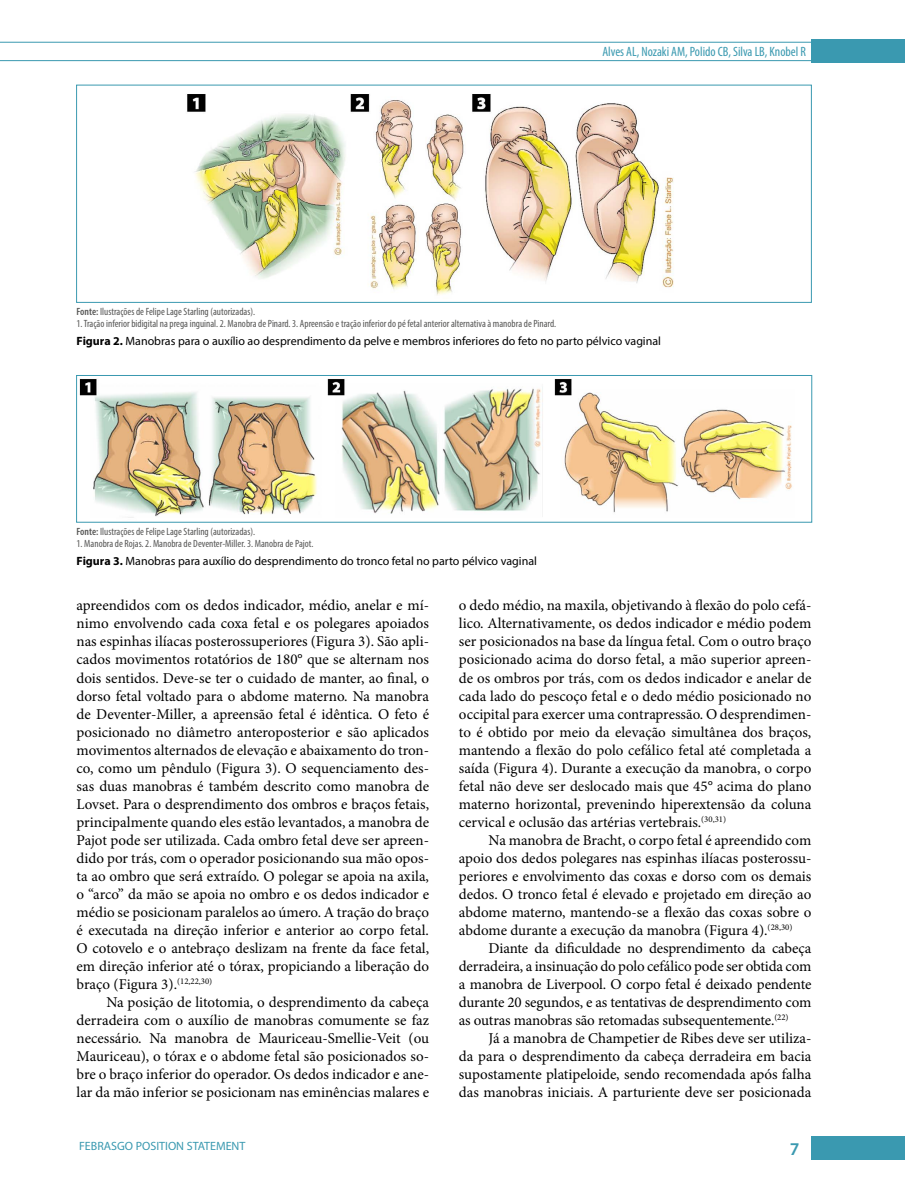
<style>
.page{position:relative;width:905px;height:1202px;background:#fff}
.page>*{position:absolute;margin:0;border:0;box-sizing:border-box;transform-origin:0 0}
.t1{font:600 18px "Myriad Pro";color:#3a99b0}
.t2{font:15px/18px "Minion Pro";letter-spacing:-.005em;color:#000;text-align:justify}
.t3{font:condensed 13.5px "Myriad Pro";color:#3a99b0}
.t4{font:12px "Myriad Pro";color:#000}
.t5{font:12px "Myriad Pro";color:#3a99b0}
.t6{font:condensed 10.5px "Myriad Pro";color:#575756}
.s1{font-weight:600}
.s2{font-weight:700}
</style>
<div class="page">
<div style="left:811px;top:1135px;width:93px;height:23px;background:#3a99b0"></div>
<hr style="left:0;top:60px;width:811px;height:1px;background:#3a99b0">
<hr style="left:0;top:42px;width:811px;height:1px;background:#3a99b0">
<div style="left:811px;top:40px;width:93px;height:23px;background:#3a99b0"></div>
<img style="left:187px;top:94px;width:487px;height:201px">
<div style="left:76px;top:85px;width:735px;height:218px;border:1px solid #3a99b0"></div>
<img style="left:79px;top:378px;width:713px;height:140px">
<div style="left:76px;top:375px;width:736px;height:147px;border:1px solid #3a99b0"></div>
<p class="t3" style="left:602px;top:43px;width:205px">Alves AL, Nozaki AM, Polido CB, Silva LB, Knobel R</p>
<p class="t6" style="left:77px;top:305px;width:180px"><span class="s1">Fonte:</span> Ilustrações de Felipe Lage Starling (autorizadas).</p>
<p class="t6" style="left:77px;top:317px;width:481px">1. Tração inferior bidigital na prega inguinal. 2. Manobra de Pinard. 3. Apreensão e tração inferior do pé fetal anterior alternativa à manobra de Pinard.</p>
<p class="t4" style="left:77px;top:333px;width:586px"><span class="s2">Figura 2.</span> Manobras para o auxílio ao desprendimento da pelve e membros inferiores do feto no parto pélvico vaginal</p>
<p class="t6" style="left:77px;top:525px;width:180px"><span class="s1">Fonte:</span> Ilustrações de Felipe Lage Starling (autorizadas).</p>
<p class="t6" style="left:77px;top:537px;width:238px">1. Manobra de Rojas. 2. Manobra de Deventer-Miller. 3. Manobra de Pajot.</p>
<p class="t4" style="left:77px;top:553px;width:462px"><span class="s2">Figura 3.</span> Manobras para auxílio do desprendimento do tronco fetal no parto pélvico vaginal</p>
<p class="t2" style="left:77px;top:596px;width:354px">apreendidos com os dedos indicador, médio, anelar e mí&shy;nimo envolvendo cada coxa fetal e os polegares apoiados nas espinhas ilíacas posterossuperiores (Figura 3). São apli&shy;cados movimentos rotatórios de 180° que se alternam nos dois sentidos. Deve-se ter o cuidado de manter, ao final, o dorso fetal voltado para o abdome materno. Na manobra de Deventer-Miller, a apreensão fetal é idêntica. O feto é posicionado no diâmetro anteroposterior e são aplicados movimentos alternados de elevação e abaixamento do tron&shy;co, como um pêndulo (Figura 3). O sequenciamento des&shy;sas duas manobras é também descrito como manobra de Lovset. Para o desprendimento dos ombros e braços fetais, principalmente quando eles estão levantados, a manobra de Pajot pode ser utilizada. Cada ombro fetal deve ser apreen&shy;dido por trás, com o operador posicionando sua mão opos&shy;ta ao ombro que será extraído. O polegar se apoia na axila, o “arco” da mão se apoia no ombro e os dedos indicador e médio se posicionam paralelos ao úmero. A tração do braço é executada na direção inferior e anterior ao corpo fetal.<br>O cotovelo e o antebraço deslizam na frente da face fetal, em direção inferior até o tórax, propiciando a liberação do braço (Figura 3).<sup>(12,22,30)</sup></p>
<p class="t2" style="left:77px;top:992px;width:354px;text-indent:30px">Na posição de litotomia, o desprendimento da cabeça derradeira com o auxílio de manobras comumente se faz necessário. Na manobra de Mauriceau-Smellie-Veit (ou Mauriceau), o tórax e o abdome fetal são posicionados so&shy;bre o braço inferior do operador. Os dedos indicador e ane&shy;lar da mão inferior se posicionam nas eminências malares e</p>
<p class="t2" style="left:459px;top:596px;width:354px">o dedo médio, na maxila, objetivando à flexão do polo cefá&shy;lico. Alternativamente, os dedos indicador e médio podem ser posicionados na base da língua fetal. Com o outro braço posicionado acima do dorso fetal, a mão superior apreen&shy;de os ombros por trás, com os dedos indicador e anelar de cada lado do pescoço fetal e o dedo médio posicionado no occipital para exercer uma contrapressão. O desprendimen&shy;to é obtido por meio da elevação simultânea dos braços, mantendo a flexão do polo cefálico fetal até completada a saída (Figura 4). Durante a execução da manobra, o corpo fetal não deve ser deslocado mais que 45° acima do plano materno horizontal, prevenindo hiperextensão da coluna cervical e oclusão das artérias vertebrais.<sup>(30,31)</sup></p>
<p class="t2" style="left:459px;top:830px;width:354px;text-indent:30px">Na manobra de Bracht, o corpo fetal é apreendido com apoio dos dedos polegares nas espinhas ilíacas posterossu&shy;periores e envolvimento das coxas e dorso com os demais dedos. O tronco fetal é elevado e projetado em direção ao abdome materno, mantendo-se a flexão das coxas sobre o abdome durante a execução da manobra (Figura 4).<sup>(28,30)</sup></p>
<p class="t2" style="left:459px;top:938px;width:354px;text-indent:30px">Diante da dificuldade no desprendimento da cabeça derradeira, a insinuação do polo cefálico pode ser obtida com a manobra de Liverpool. O corpo fetal é deixado pendente durante 20 segundos, e as tentativas de desprendimento com as outras manobras são retomadas subsequentemente.<sup>(22)</sup></p>
<p class="t2" style="left:459px;top:1028px;width:354px;text-indent:30px">Já a manobra de Champetier de Ribes deve ser utiliza&shy;da para o desprendimento da cabeça derradeira em bacia supostamente platipeloide, sendo recomendada após falha das manobras iniciais. A parturiente deve ser posicionada</p>
<p class="t5" style="left:79px;top:1138px;width:168px">FEBRASGO POSITION STATEMENT</p>
<p class="t1" style="left:789px;top:1137px;width:11px">7</p>
</div>
